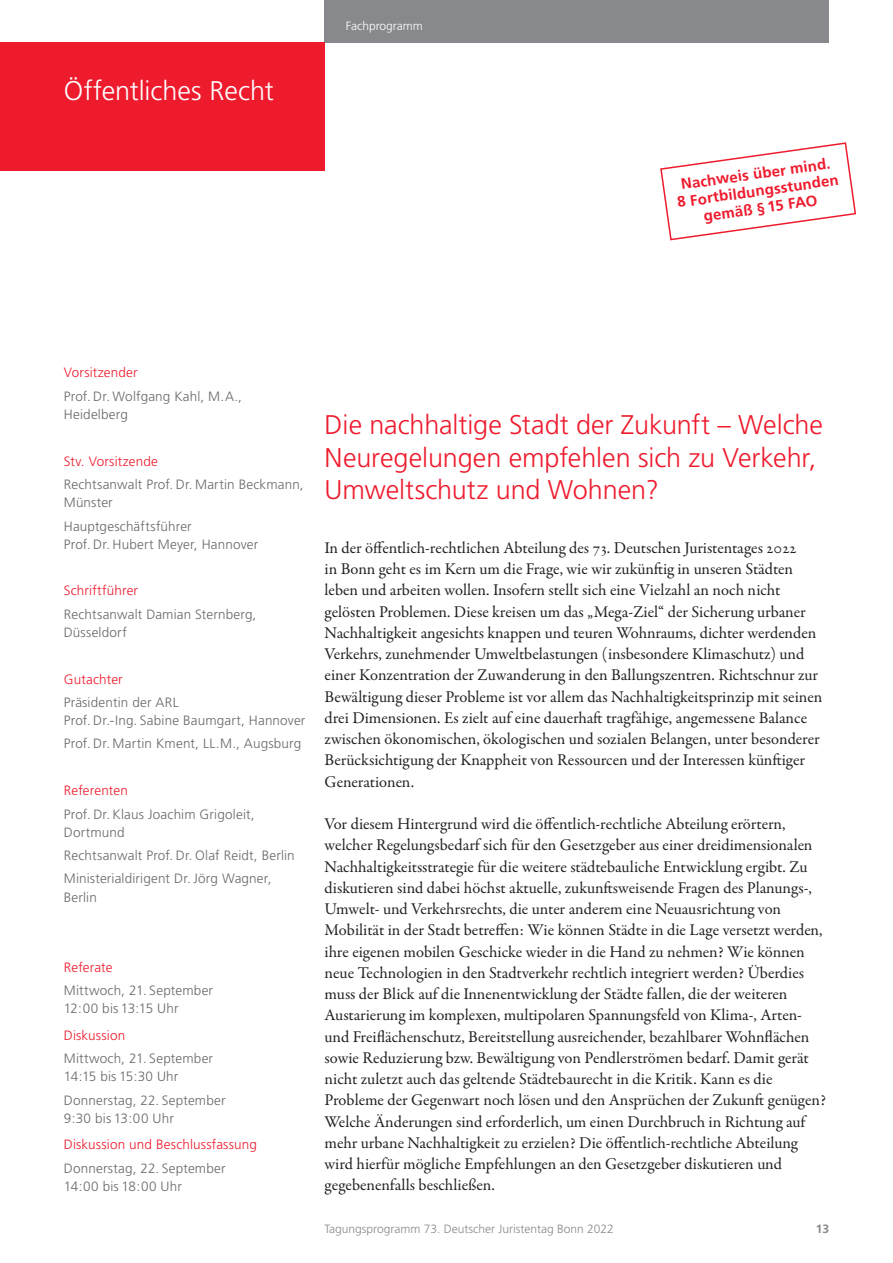
<style>
.page{position:relative;width:893px;height:1263px;background:#fff}
.page>*{position:absolute;margin:0;border:0;box-sizing:border-box;transform-origin:0 0}
.t1{font:300 27px/32.4px "Frutiger";letter-spacing:-.005em;color:#ee1b2d}
.t2{font:300 27px "Frutiger";color:#fff}
.t3{font:16.5px/21.3px "Garamond Premr Pro";color:#231f20}
.t4{font:700 15px/17.2px "Frutiger";color:#ee1b2d;text-align:center}
.t5{font:300 13.5px/18.1px "Frutiger";letter-spacing:.015em;color:#69696c}
.t6{font:300 13.5px "Frutiger";letter-spacing:.01em;color:#ee1b2d}
.t7{font:300 12px "Frutiger";color:#87898c}
.t8{font:300 12px "Frutiger";color:#fff}
.t9{font:700 12px "Frutiger";color:#87898c}
</style>
<div class="page">
<div style="left:325px;top:0;width:504px;height:43px;background:#87898c"></div>
<div style="left:0;top:43px;width:325px;height:128px;background:#ee1b2d"></div>
<svg style="left:660px;top:142px;width:197px;height:99px"></svg>
<h1 class="t2" style="left:64px;top:75px;width:211px">Öffentliches Recht</h1>
<p class="t8" style="left:346px;top:20px;width:79px">Fachprogramm</p>
<p class="t4" style="left:674px;top:176px;width:164px;rotate:-8deg">Nachweis über mind.<br>8 Fortbildungsstunden gemäß § 15 FAO</p>
<p class="t6" style="left:64px;top:365px;width:75px">Vorsitzender</p>
<p class="t5" style="left:64px;top:387px;width:180px">Prof. Dr. Wolfgang Kahl, M.A.,<br>Heidelberg</p>
<p class="t6" style="left:64px;top:453px;width:96px">Stv. Vorsitzende</p>
<p class="t5" style="left:64px;top:475px;width:241px">Rechtsanwalt Prof. Dr. Martin Beckmann,<br>Münster</p>
<p class="t5" style="left:64px;top:517px;width:196px">Hauptgeschäftsführer<br>Prof. Dr. Hubert Meyer, Hannover</p>
<p class="t6" style="left:64px;top:583px;width:76px">Schriftführer</p>
<p class="t5" style="left:64px;top:605px;width:194px">Rechtsanwalt Damian Sternberg,<br>Düsseldorf</p>
<p class="t6" style="left:64px;top:671px;width:60px">Gutachter</p>
<p class="t5" style="left:64px;top:693px;width:243px">Präsidentin der ARL<br>Prof. Dr.-Ing. Sabine Baumgart, Hannover</p>
<p class="t5" style="left:64px;top:735px;width:239px">Prof. Dr. Martin Kment, LL.M., Augsburg</p>
<p class="t6" style="left:64px;top:783px;width:66px">Referenten</p>
<p class="t5" style="left:64px;top:805px;width:192px">Prof. Dr. Klaus Joachim Grigoleit,<br>Dortmund</p>
<p class="t5" style="left:64px;top:844px;width:232px;line-height:23.4px">Rechtsanwalt Prof. Dr. Olaf Reidt, Berlin<br>Ministerialdirigent Dr. Jörg Wagner,</p>
<p class="t5" style="left:64px;top:888px;width:35px">Berlin</p>
<p class="t6" style="left:64px;top:959px;width:50px">Referate</p>
<p class="t5" style="left:64px;top:981px;width:151px">Mittwoch, 21. September<br>12:00 bis 13:15 Uhr</p>
<p class="t6" style="left:64px;top:1027px;width:63px">Diskussion</p>
<p class="t5" style="left:64px;top:1049px;width:151px">Mittwoch, 21. September<br>14:15 bis 15:30 Uhr</p>
<p class="t5" style="left:64px;top:1091px;width:163px">Donnerstag, 22. September<br>9:30 bis 13:00 Uhr</p>
<p class="t6" style="left:64px;top:1137px;width:195px">Diskussion und Beschlussfassung</p>
<p class="t5" style="left:64px;top:1159px;width:163px">Donnerstag, 22. September<br>14:00 bis 18:00 Uhr</p>
<h1 class="t1" style="left:325px;top:409px;width:500px">Die nachhaltige Stadt der Zukunft – Welche<br>Neuregelungen empfehlen sich zu Verkehr,<br>Umweltschutz und Wohnen?</h1>
<p class="t3" style="left:325px;top:537px;width:499px">In der öffentlich-rechtlichen Abteilung des 73. Deutschen Juristentages 2022<br>in Bonn geht es im Kern um die Frage, wie wir zukünftig in unseren Städten leben und arbeiten wollen. Insofern stellt sich eine Vielzahl an noch nicht gelösten Problemen. Diese kreisen um das „Mega-Ziel“ der Sicherung urbaner Nachhaltigkeit angesichts knappen und teuren Wohnraums, dichter werdenden Verkehrs, zunehmender Umweltbelastungen (insbesondere Klimaschutz) und einer Konzentration der Zuwanderung in den Ballungszentren. Richtschnur zur Bewältigung dieser Probleme ist vor allem das Nachhaltigkeitsprinzip mit seinen drei Dimensionen. Es zielt auf eine dauerhaft tragfähige, angemessene Balance zwischen ökonomischen, ökologischen und sozialen Belangen, unter besonderer Berücksichtigung der Knappheit von Ressourcen und der Interessen künftiger Generationen.</p>
<p class="t3" style="left:325px;top:814px;width:503px">Vor diesem Hintergrund wird die öffentlich-rechtliche Abteilung erörtern, welcher Regelungsbedarf sich für den Gesetzgeber aus einer dreidimensionalen Nachhaltigkeitsstrategie für die weitere städtebauliche Entwicklung ergibt. Zu diskutieren sind dabei höchst aktuelle, zukunftsweisende Fragen des Planungs-, Umwelt- und Verkehrsrechts, die unter anderem eine Neuausrichtung von Mobilität in der Stadt betreffen: Wie können Städte in die Lage versetzt werden, ihre eigenen mobilen Geschicke wieder in die Hand zu nehmen? Wie können neue Technologien in den Stadtverkehr rechtlich integriert werden? Überdies muss der Blick auf die Innenentwicklung der Städte fallen, die der weiteren Austarierung im komplexen, multipolaren Spannungsfeld von Klima-, Arten&shy;und Freiflächenschutz, Bereitstellung ausreichender, bezahlbarer Wohnflächen sowie Reduzierung bzw. Bewältigung von Pendlerströmen bedarf. Damit gerät nicht zuletzt auch das geltende Städtebaurecht in die Kritik. Kann es die Probleme der Gegenwart noch lösen und den Ansprüchen der Zukunft genügen?<br>Welche Änderungen sind erforderlich, um einen Durchbruch in Richtung auf mehr urbane Nachhaltigkeit zu erzielen? Die öffentlich-rechtliche Abteilung wird hierfür mögliche Empfehlungen an den Gesetzgeber diskutieren und gegebenenfalls beschließen.</p>
<p class="t7" style="left:325px;top:1222px;width:291px">Tagungsprogramm 73. Deutscher Juristentag Bonn 2022</p>
<p class="t9" style="left:816px;top:1222px;width:15px">13</p>
</div>
